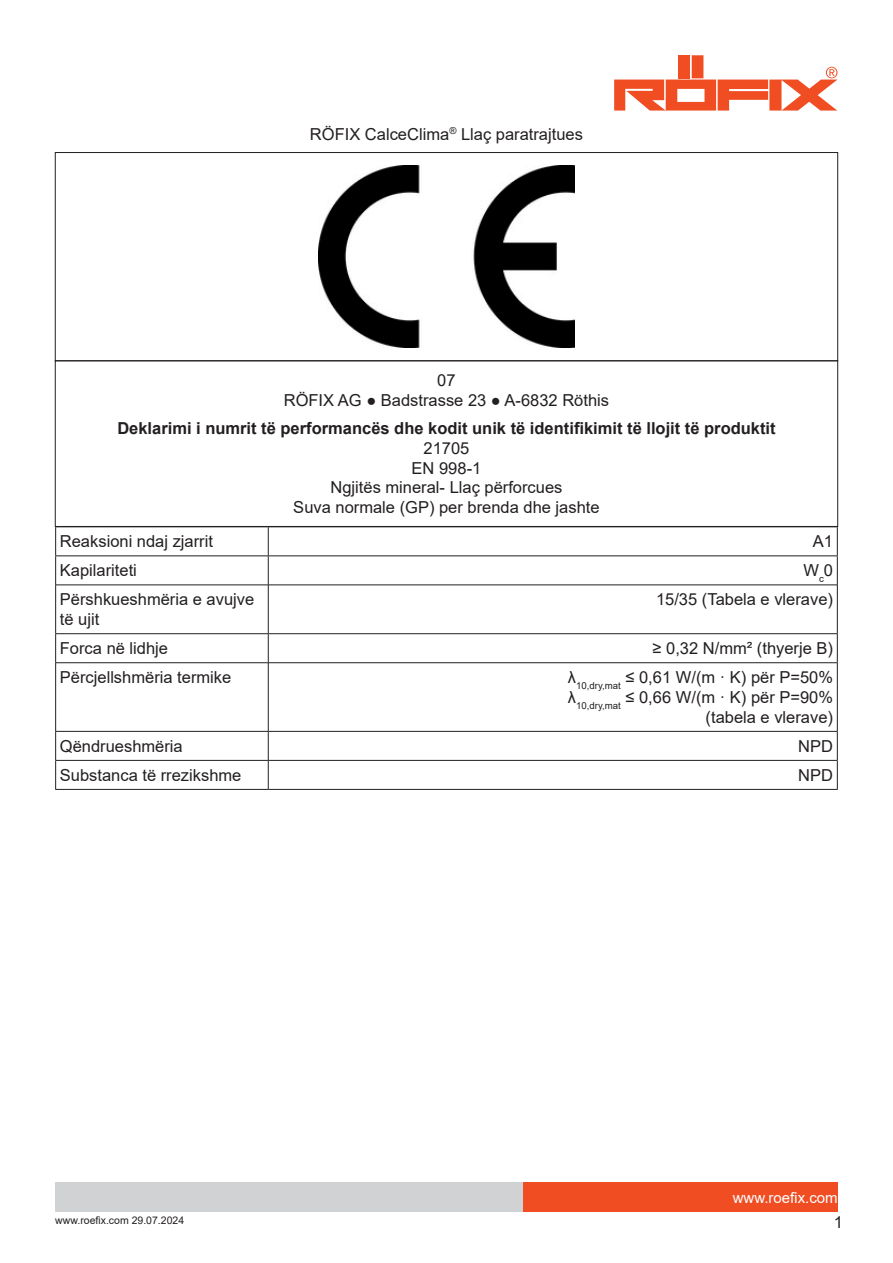
<style>
.page{position:relative;width:893px;height:1263px;background:#fff}
.page>*{position:absolute;margin:0;border:0;box-sizing:border-box;transform-origin:0 0}
.t1{font:16.5px/19.8px "Arial";color:#231f20;text-align:center}
.t2{font:700 16.5px "Arial";color:#231f20}
.t3{font:15px "Arial";color:#fff}
.t4{font:10.5px "Arial";color:#231f20}
</style>
<div class="page">
<div style="left:523px;top:1182px;width:315px;height:30px;background:#f04d22"></div>
<div style="left:55px;top:1182px;width:468px;height:30px;background:#d1d2d4"></div>
<div style="left:692px;top:55px;width:11px;height:23px;background:#f04d22"></div>
<div style="left:678px;top:55px;width:12px;height:23px;background:#f04d22"></div>
<svg style="left:614px;top:67px;width:223px;height:44px"></svg>
<img style="left:319px;top:166px;width:255px;height:181px">
<div style="left:55px;top:360px;width:783px;height:167px;border:1px solid #231f20"></div>
<hr style="left:55px;top:526px;width:213px;height:1px;background:#231f20">
<hr style="left:268px;top:526px;width:570px;height:1px;background:#231f20">
<hr style="left:55px;top:555px;width:213px;height:1px;background:#231f20">
<svg style="left:55px;top:527px;width:1px;height:58px"></svg>
<hr style="left:268px;top:555px;width:570px;height:1px;background:#231f20">
<svg style="left:268px;top:527px;width:1px;height:58px"></svg>
<svg style="left:837px;top:527px;width:1px;height:58px"></svg>
<hr style="left:55px;top:585px;width:1px;height:48px;background:#231f20">
<hr style="left:268px;top:585px;width:1px;height:48px;background:#231f20">
<hr style="left:837px;top:585px;width:1px;height:48px;background:#231f20">
<hr style="left:55px;top:633px;width:213px;height:1px;background:#231f20">
<svg style="left:55px;top:634px;width:1px;height:29px"></svg>
<hr style="left:268px;top:633px;width:570px;height:1px;background:#231f20">
<svg style="left:268px;top:634px;width:1px;height:28px"></svg>
<svg style="left:837px;top:634px;width:1px;height:29px"></svg>
<hr style="left:55px;top:663px;width:1px;height:68px;background:#231f20">
<hr style="left:268px;top:663px;width:1px;height:68px;background:#231f20">
<hr style="left:837px;top:663px;width:1px;height:68px;background:#231f20">
<hr style="left:55px;top:731px;width:213px;height:1px;background:#231f20">
<hr style="left:268px;top:731px;width:570px;height:1px;background:#231f20">
<svg style="left:55px;top:732px;width:1px;height:57px"></svg>
<svg style="left:268px;top:732px;width:1px;height:57px"></svg>
<svg style="left:837px;top:732px;width:1px;height:57px"></svg>
<hr style="left:55px;top:789px;width:213px;height:1px;background:#231f20">
<hr style="left:268px;top:789px;width:570px;height:1px;background:#231f20">
<hr style="left:56px;top:585px;width:212px;height:1px;background:#231f20">
<hr style="left:268px;top:585px;width:569px;height:1px;background:#231f20">
<hr style="left:56px;top:662px;width:212px;height:1px;background:#231f20">
<hr style="left:268px;top:662px;width:569px;height:1px;background:#231f20">
<hr style="left:56px;top:760px;width:212px;height:1px;background:#231f20">
<hr style="left:268px;top:760px;width:569px;height:1px;background:#231f20">
<p class="t1" style="left:310px;top:124px;width:274px">RÖFIX CalceClima<sup>®</sup> Llaç paratrajtues</p>
<p class="t1" style="left:284px;top:370px;width:327px">07<br>RÖFIX AG ● Badstrasse 23 ● A-6832 Röthis</p>
<p class="t2" style="left:117px;top:417px;width:660px">Deklarimi i numrit të performancës dhe kodit unik të identifikimit të llojit të produktit</p>
<p class="t1" style="left:293px;top:438px;width:308px">21705<br>EN 998-1<br>Ngjitës mineral- Llaç përforcues<br>Suva normale (GP) per brenda dhe jashte</p>
<p class="t1" style="left:60px;top:531px;width:155px">Reaksioni ndaj zjarrit</p>
<p class="t1" style="left:813px;top:531px;width:22px">A1</p>
<p class="t1" style="left:60px;top:561px;width:79px">Kapilariteti</p>
<p class="t1" style="left:803px;top:561px;width:31px">W<sub>c</sub>0</p>
<p class="t1" style="left:60px;top:590px;width:196px;text-align:left">Përshkueshmëria e avujve të ujit</p>
<p class="t1" style="left:656px;top:590px;width:179px">15/35 (Tabela e vlerave)</p>
<p class="t1" style="left:60px;top:638px;width:110px">Forca në lidhje</p>
<p class="t1" style="left:652px;top:638px;width:182px">≥ 0,32 N/mm² (thyerje B)</p>
<p class="t1" style="left:60px;top:667px;width:173px">Përcjellshmëria termike</p>
<p class="t1" style="left:568px;top:667px;width:267px;text-align:right">λ<sub>10,dry,mat</sub> ≤ 0,61 W/(m · K) për P=50% λ<sub>10,dry,mat</sub> ≤ 0,66 W/(m · K) për P=90% (tabela e vlerave)</p>
<p class="t1" style="left:60px;top:736px;width:124px">Qëndrueshmëria</p>
<p class="t1" style="left:798px;top:736px;width:36px">NPD</p>
<p class="t1" style="left:60px;top:765px;width:183px">Substanca të rrezikshme</p>
<p class="t1" style="left:798px;top:765px;width:36px">NPD</p>
<p class="t4" style="left:55px;top:1213px;width:130px">www.roefix.com 29.07.2024</p>
<p class="t3" style="left:733px;top:1187px;width:107px">www.roefix.com</p>
<p class="t1" style="left:834px;top:1212px;width:11px">1</p>
</div>
